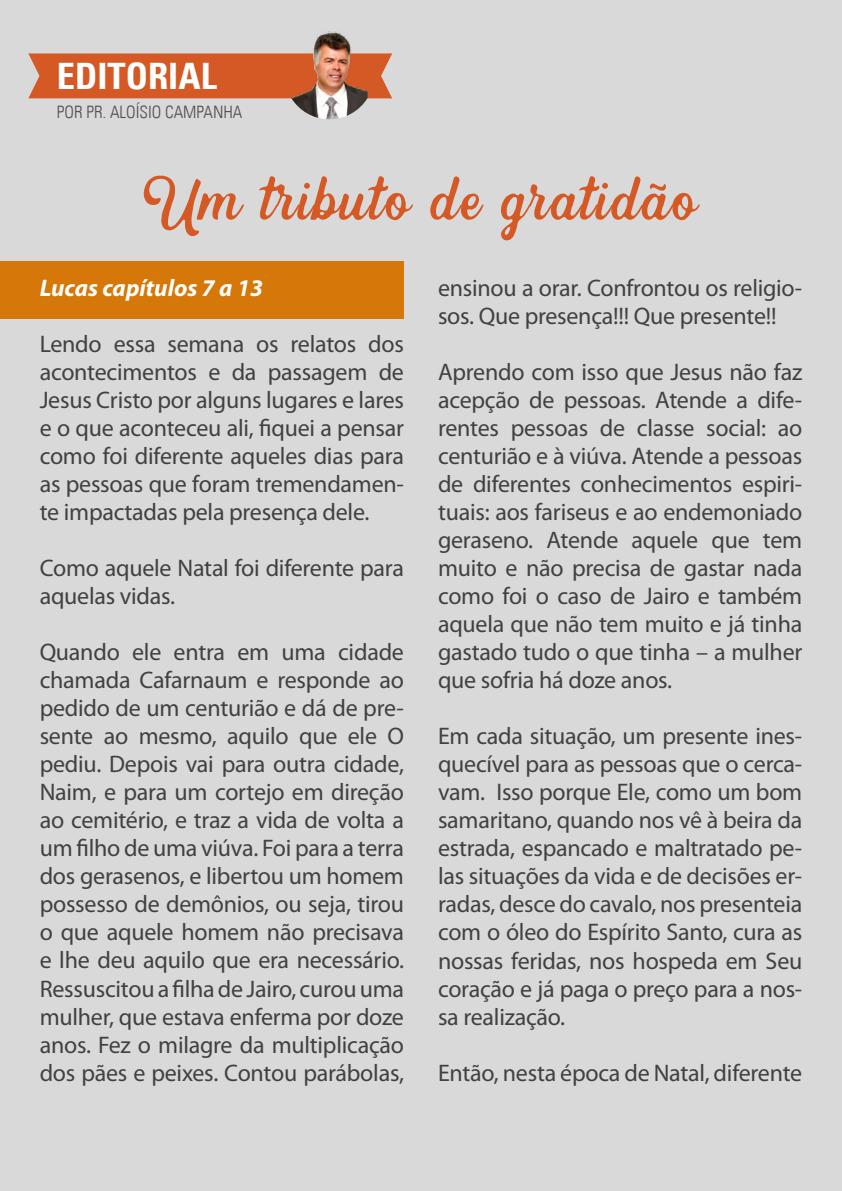
<style>
.page{position:relative;width:842px;height:1191px;background:#d9d9d9}
.page>*{position:absolute;margin:0;border:0;box-sizing:border-box;transform-origin:0 0}
.t1{font:73px "Hipsterious Rough";letter-spacing:.01em;color:#d55924}
.t2{font:700 condensed 36.4px "Univers LT";color:#fff}
.t3{font:24px/28px "Myriad Pro";letter-spacing:-.01em;color:#414042;text-align:justify}
.t4{font:italic 700 24px "Myriad Pro";color:#fff}
.t5{font:300 condensed 17px "Univers LT";color:#4d4d4f}
</style>
<div class="page">
<div style="left:28px;top:53px;width:364px;height:45px;background:#d55924"></div>
<img style="left:291px;top:31px;width:77px;height:88px">
<div style="left:0;top:261px;width:404px;height:58px;background:#d57809"></div>
<h2 class="t2" style="left:57px;top:54px;width:161px">EDITORIAL</h2>
<p class="t5" style="left:57px;top:102px;width:187px">POR PR. ALOÍSIO CAMPANHA</p>
<h1 class="t1" style="left:143px;top:152px;width:557px">Um tributo de gratidão</h1>
<p class="t4" style="left:40px;top:275px;width:225px">Lucas capítulos 7 a 13</p>
<p class="t3" style="left:40px;top:330px;width:366px">Lendo essa semana os relatos dos acontecimentos e da passagem de Jesus Cristo por alguns lugares e lares e o que aconteceu ali, fiquei a pensar como foi diferente aqueles dias para as pessoas que foram tremendamen&shy;te impactadas pela presença dele.</p>
<p class="t3" style="left:40px;top:554px;width:366px">Como aquele Natal foi diferente para aquelas vidas.</p>
<p class="t3" style="left:40px;top:638px;width:366px">Quando ele entra em uma cidade chamada Cafarnaum e responde ao pedido de um centurião e dá de pre&shy;sente ao mesmo, aquilo que ele O pediu. Depois vai para outra cidade, Naim, e para um cortejo em direção ao cemitério, e traz a vida de volta a um filho de uma viúva. Foi para a terra dos gerasenos, e libertou um homem possesso de demônios, ou seja, tirou o que aquele homem não precisava e lhe deu aquilo que era necessário.<br>Ressuscitou a filha de Jairo, curou uma mulher, que estava enferma por doze anos. Fez o milagre da multiplicação dos pães e peixes. Contou parábolas,</p>
<p class="t3" style="left:438px;top:274px;width:366px">ensinou a orar. Confrontou os religio&shy;sos. Que presença!!! Que presente!!</p>
<p class="t3" style="left:438px;top:358px;width:366px">Aprendo com isso que Jesus não faz acepção de pessoas. Atende a dife&shy;rentes pessoas de classe social: ao centurião e à viúva. Atende a pessoas de diferentes conhecimentos espiri&shy;tuais: aos fariseus e ao endemoniado geraseno. Atende aquele que tem muito e não precisa de gastar nada como foi o caso de Jairo e também aquela que não tem muito e já tinha gastado tudo o que tinha – a mulher que sofria há doze anos.</p>
<p class="t3" style="left:438px;top:723px;width:366px">Em cada situação, um presente ines&shy;quecível para as pessoas que o cerca&shy;vam. Isso porque Ele, como um bom samaritano, quando nos vê à beira da estrada, espancado e maltratado pe&shy;las situações da vida e de decisões er&shy;radas, desce do cavalo, nos presenteia com o óleo do Espírito Santo, cura as nossas feridas, nos hospeda em Seu coração e já paga o preço para a nos&shy;sa realização.</p>
<p class="t3" style="left:438px;top:1059px;width:366px">Então, nesta época de Natal, diferente</p>
</div>
